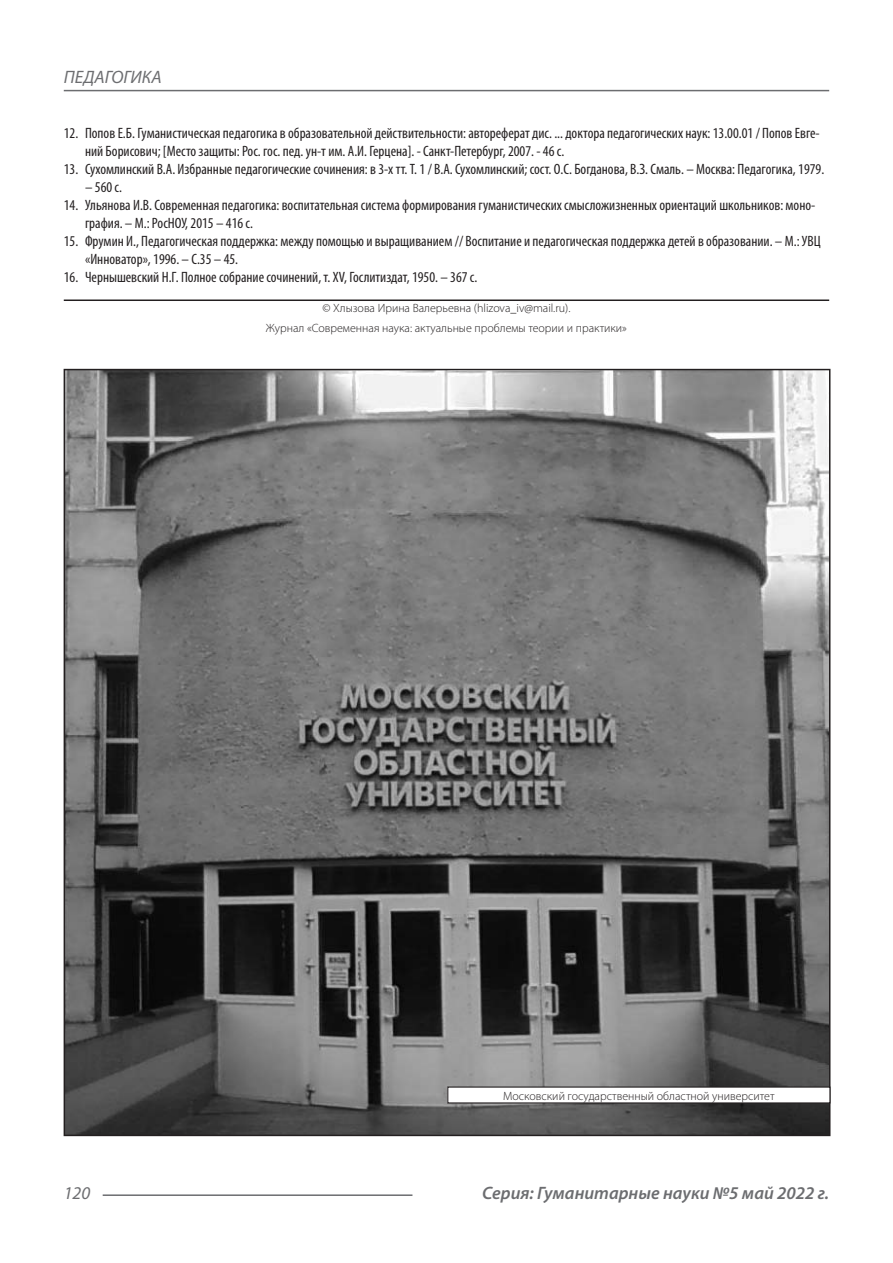
<style>
.page{position:relative;width:893px;height:1263px;background:#fff}
.page>*{position:absolute;margin:0;border:0;box-sizing:border-box;transform-origin:0 0}
.t1{font:italic 600 18px "Myriad Pro";color:#6c6d70}
.t2{font:italic 18px "Myriad Pro";color:#6c6d70}
.t3{font:condensed 15px/18px "Myriad Pro";color:#231f20}
.Автор_копирайт{font:300 12px "Myriad Pro";color:#231f20}
</style>
<div class="page">
<hr style="left:103px;top:1194px;width:309px;height:2px;background:#6c6d70">
<hr style="left:64px;top:90px;width:765px;height:1px;background:#6c6d70">
<hr style="left:64px;top:299px;width:765px;height:2px;background:#231f20">
<img style="left:67px;top:372px;width:760px;height:761px">
<div style="left:448px;top:1087px;width:382px;height:16px;background:#fff"></div>
<div style="left:447px;top:1086px;width:383px;height:17px;border:1px solid #231f20"></div>
<p class="t2" style="left:64px;top:66px;width:100px">ПЕДАГОГИКА</p>
<p class="t3" style="left:85px;top:124px;width:736px;text-indent:-21px">12. Попов Е.Б. Гуманистическая педагогика в образовательной действительности: автореферат дис. ... доктора педагогических наук: 13.00.01 / Попов Евге&shy;ний Борисович; [Место защиты: Рос. гос. пед. ун-т им. А.И. Герцена]. - Санкт-Петербург, 2007. - 46 с.</p>
<p class="t3" style="left:64px;top:160px;width:762px">13. Сухомлинский В.А. Избранные педагогические сочинения: в 3-х тт. Т. 1 / В.А. Сухомлинский; сост. О.С. Богданова, В.З. Смаль. – Москва: Педагогика, 1979.</p>
<p class="t3" style="left:85px;top:178px;width:38px">– 560 с.</p>
<p class="t3" style="left:85px;top:196px;width:732px;text-indent:-21px">14. Ульянова И.В. Современная педагогика: воспитательная система формирования гуманистических смысложизненных ориентаций школьников: моно&shy;графия. – М.: РосНОУ, 2015 – 416 с.</p>
<p class="t3" style="left:85px;top:232px;width:737px;text-indent:-21px">15. Фрумин И., Педагогическая поддержка: между помощью и выращиванием // Воспитание и педагогическая поддержка детей в образовании. – М.: УВЦ «Инноватор», 1996. – С.35 – 45.</p>
<p class="t3" style="left:64px;top:268px;width:415px">16. Чернышевский Н.Г. Полное собрание сочинений, т. XV, Гослитиздат, 1950. – 367 с.</p>
<p class="Автор_копирайт" style="left:322px;top:301px;width:250px">© Хлызова Ирина Валерьевна (hlizova_iv@mail.ru).</p>
<p class="Автор_копирайт" style="left:266px;top:321px;width:363px">Журнал «Современная наука: актуальные проблемы теории и практики»</p>
<p class="Автор_копирайт" style="left:503px;top:1088px;width:273px">Московский государственный областной университет</p>
<p class="t2" style="left:64px;top:1182px;width:28px">120</p>
<p class="t1" style="left:482px;top:1182px;width:349px">Серия: Гуманитарные науки №5 май 2022 г.</p>
</div>
